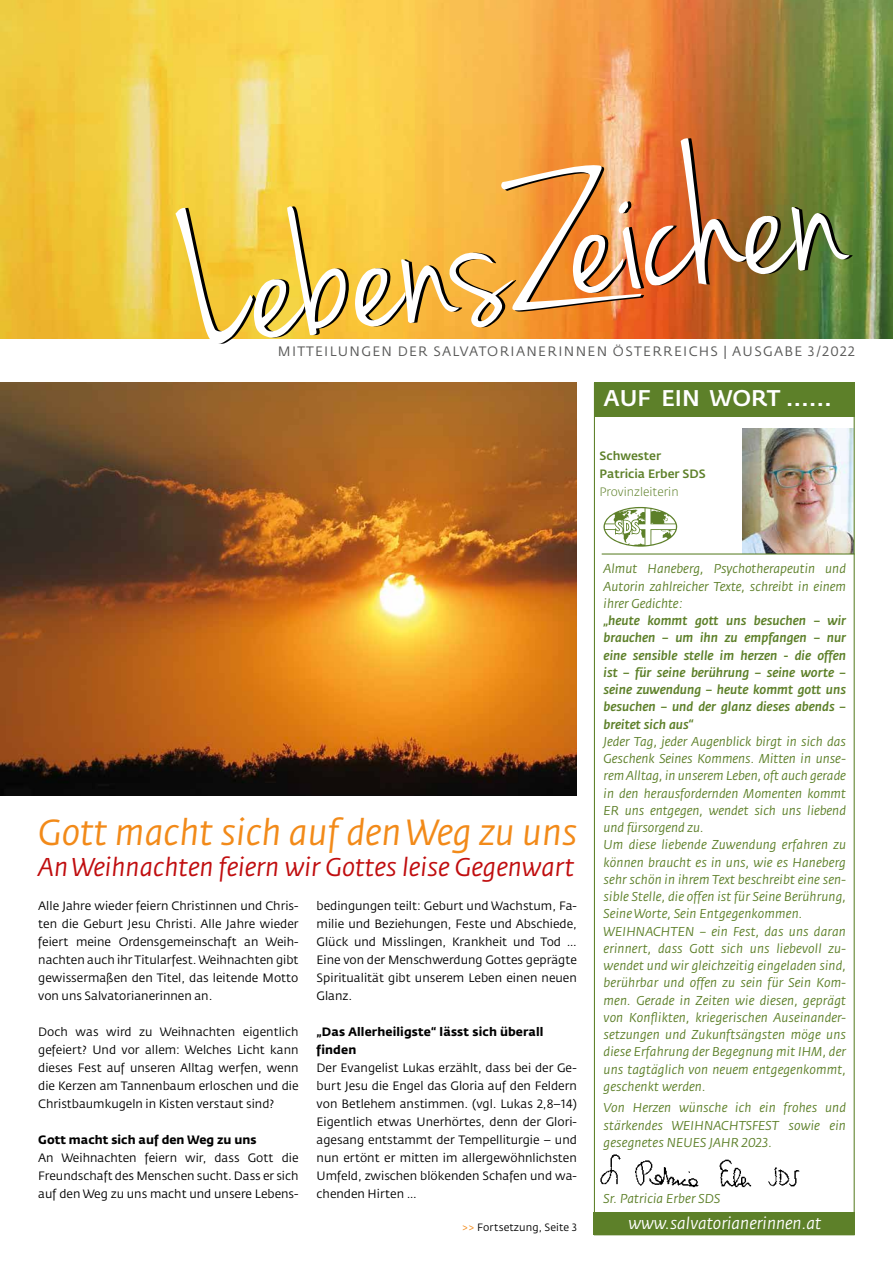
<style>
.page{position:relative;width:893px;height:1263px;background:#fff}
.page>*{position:absolute;margin:0;border:0;box-sizing:border-box;transform-origin:0 0}
.t1{font:italic 36px "Fedra Sans CEVA";color:#f28a19}
.t2{font:italic 25.5px "Fedra Sans CEVA";color:#c00d0e}
.t3{font:500 22.5px "Fedra Sans VA";color:#fff}
.t4{font:italic 16.5px "Fedra Sans CEVA";color:#fff}
.t5{font:13.5px "Fedra Sans CEVA";letter-spacing:.1em;color:#575756}
.t6{font:italic 12.75px/17.2px "Fedra Sans CEVA";letter-spacing:.01em;color:#5d8029;text-align:justify}
.t7{font:italic 500 12.75px/17.2px "Fedra Sans CEVA";color:#5d8029;text-align:justify}
.t8{font:12px/18px "Fedra Sans CEVA";color:#000;text-align:justify}
.t9{font:700 12px/18px "Fedra Sans CEVA";letter-spacing:.01em;color:#000}
.t10{font:500 12px/18px "Fedra Sans VA";color:#5d8029}
.t11{font:300 12px "Fedra Sans CEVA";color:#5d8029}
.t12{font:10.5px "Fedra Sans CEVA";letter-spacing:.01em;color:#000}
.s1{color:#f28a19}
</style>
<div class="page">
<img style="left:743px;top:428px;width:110px;height:125px">
<img style="left:0;top:0;width:893px;height:338px">
<svg style="left:175px;top:206px;width:174px;height:138px"></svg>
<img style="left:355px;top:138px;width:498px;height:189px">
<img style="left:593px;top:1152px;width:207px;height:44px">
<div style="left:594px;top:383px;width:261px;height:34px;background:#5d8029"></div>
<svg style="left:603px;top:507px;width:74px;height:40px"></svg>
<hr style="left:602px;top:553px;width:253px;height:1px;background:#5d8029">
<div style="left:593px;top:1212px;width:262px;height:23px;background:#5d8029"></div>
<img style="left:0;top:383px;width:577px;height:412px">
<p class="t5" style="left:278px;top:343px;width:578px">MITTEILUNGEN DER SALVATORIANERINNEN ÖSTERREICHS | AUSGABE 3/2022</p>
<h3 class="t3" style="left:603px;top:384px;width:230px">AUF EIN WORT ......</h3>
<p class="t10" style="left:600px;top:447px;width:108px">Schwester<br>Patricia Erber SDS</p>
<p class="t11" style="left:600px;top:484px;width:81px">Provinzleiterin</p>
<h1 class="t1" style="left:38px;top:809px;width:541px">Gott macht sich auf den Weg zu uns</h1>
<h2 class="t2" style="left:38px;top:851px;width:538px">An Weihnachten feiern wir Gottes leise Gegenwart</h2>
<p class="t8" style="left:38px;top:897px;width:262px">Alle Jahre wieder feiern Christinnen und Chris&shy;ten die Geburt Jesu Christi. Alle Jahre wieder feiert meine Ordensgemeinschaft an Weih&shy;nachten auch ihr Titularfest. Weihnachten gibt gewissermaßen den Titel, das leitende Motto von uns Salvatorianerinnen an.</p>
<p class="t8" style="left:38px;top:1023px;width:262px">Doch was wird zu Weihnachten eigentlich gefeiert? Und vor allem: Welches Licht kann dieses Fest auf unseren Alltag werfen, wenn die Kerzen am Tannenbaum erloschen und die Christbaumkugeln in Kisten verstaut sind?</p>
<p class="t9" style="left:38px;top:1131px;width:220px">Gott macht sich auf den Weg zu uns</p>
<p class="t8" style="left:38px;top:1149px;width:262px">An Weihnachten feiern wir, dass Gott die Freundschaft des Menschen sucht. Dass er sich auf den Weg zu uns macht und unsere Lebens-</p>
<p class="t8" style="left:317px;top:897px;width:262px">bedingungen teilt: Geburt und Wachstum, Fa&shy;milie und Beziehungen, Feste und Abschiede, Glück und Misslingen, Krankheit und Tod … Eine von der Menschwerdung Gottes geprägte Spiritualität gibt unserem Leben einen neuen Glanz.</p>
<p class="t9" style="left:317px;top:1023px;width:228px">„Das Allerheiligste“ lässt sich überall finden</p>
<p class="t8" style="left:317px;top:1059px;width:262px">Der Evangelist Lukas erzählt, dass bei der Ge&shy;burt Jesu die Engel das Gloria auf den Feldern von Betlehem anstimmen. (vgl. Lukas 2,8–14)<br>Eigentlich etwas Unerhörtes, denn der Glori&shy;agesang entstammt der Tempelliturgie – und nun ertönt er mitten im allergewöhnlichsten Umfeld, zwischen blökenden Schafen und wa&shy;chenden Hirten …</p>
<p class="t12" style="left:462px;top:1220px;width:116px"><span class="s1">&gt;&gt;</span> Fortsetzung, Seite 3</p>
<p class="t6" style="left:604px;top:560px;width:244px">Almut Haneberg, Psychotherapeutin und Autorin zahlreicher Texte, schreibt in einem ihrer Gedichte:</p>
<p class="t7" style="left:604px;top:612px;width:244px">„heute kommt gott uns besuchen – wir brauchen – um ihn zu empfangen – nur eine sensible stelle im herzen - die offen ist – für seine berührung – seine worte – seine zuwendung – heute kommt gott uns besuchen – und der glanz dieses abends – breitet sich aus“</p>
<p class="t6" style="left:604px;top:733px;width:244px;text-align:left">Jeder Tag, jeder Augenblick birgt in sich das Geschenk Seines Kommens. Mitten in unse&shy;rem Alltag, in unserem Leben, oft auch gerade in den herausfordernden Momenten kommt ER uns entgegen, wendet sich uns liebend und fürsorgend zu.<br>Um diese liebende Zuwendung erfahren zu können braucht es in uns, wie es Haneberg sehr schön in ihrem Text beschreibt eine sen&shy;sible Stelle, die offen ist für Seine Berührung, Seine Worte, Sein Entgegenkommen.<br>WEIHNACHTEN – ein Fest, das uns daran erinnert, dass Gott sich uns liebevoll zu&shy;wendet und wir gleichzeitig eingeladen sind, berührbar und offen zu sein für Sein Kom&shy;men. Gerade in Zeiten wie diesen, geprägt von Konflikten, kriegerischen Auseinander&shy;setzungen und Zukunftsängsten möge uns diese Erfahrung der Begegnung mit IHM, der uns tagtäglich von neuem entgegenkommt, geschenkt werden.</p>
<p class="t6" style="left:604px;top:1099px;width:244px">Von Herzen wünsche ich ein frohes und stärkendes WEIHNACHTSFEST sowie ein gesegnetes NEUES JAHR 2023.</p>
<p class="t6" style="left:604px;top:1190px;width:118px">Sr. Patricia Erber SDS</p>
<h3 class="t4" style="left:629px;top:1213px;width:194px">www.salvatorianerinnen.at</h3>
</div>
